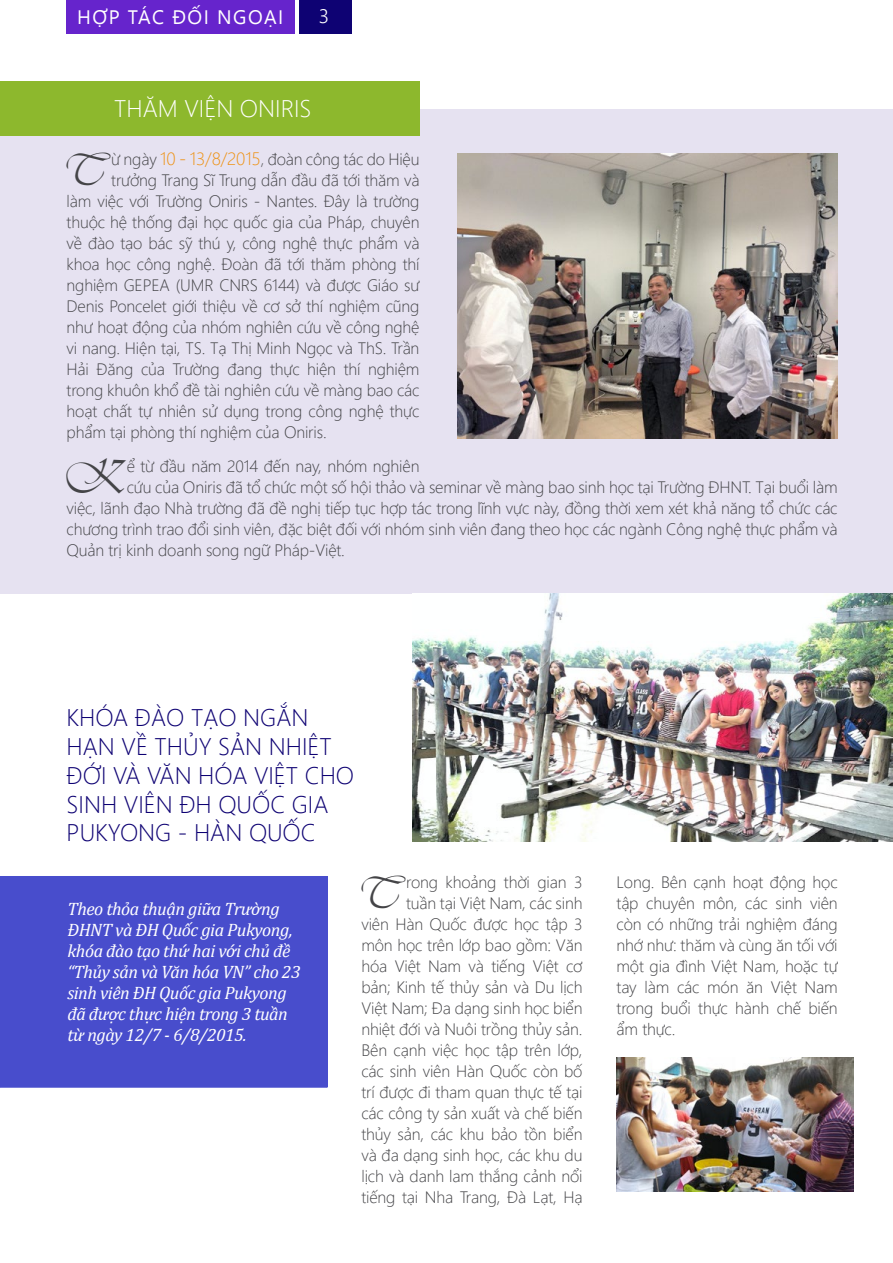
<style>
.page{position:relative;width:893px;height:1263px;background:#fff}
.page>*{position:absolute;margin:0;border:0;box-sizing:border-box;transform-origin:0 0}
.t1{font:44.55px "Vivienne Plain";color:#444447}
.t2{font:300 24px/28.8px "Segoe UI";color:#0e0273}
.t3{font:300 24px "Segoe UI";color:#fff}
.t4{font:19.5px "Segoe UI";letter-spacing:.075em;color:#fff}
.t5{font:300 19.5px "Segoe UI";color:#fff}
.t6{font:italic 18px/21px "Cambria";letter-spacing:-.025em;color:#fff}
.t7{font:300 16.5px/21px "Segoe UI";letter-spacing:-.01em;color:#444447;text-align:right}
.s1{font-size:18px;color:#ee9112}
.s2{color:#57585b}
</style>
<div class="page">
<div style="left:0;top:109px;width:893px;height:484px;background:#e6e2f1"></div>
<img style="left:457px;top:153px;width:381px;height:11px">
<img style="left:412px;top:593px;width:481px;height:249px">
<div style="left:0;top:82px;width:420px;height:54px;background:#8db82d"></div>
<img style="left:457px;top:164px;width:381px;height:275px">
<div style="left:0;top:876px;width:327px;height:211px;background:#484dcc"></div>
<div style="left:299px;top:0;width:52px;height:33px;background:#0e0273"></div>
<div style="left:67px;top:0;width:228px;height:33px;background:#6624cc"></div>
<img style="left:617px;top:1058px;width:236px;height:133px">
<p class="t4" style="left:77px;top:3px;width:208px">HỢP TÁC ĐỐI NGOẠI</p>
<p class="t5" style="left:319px;top:1px;width:12px">3</p>
<h2 class="t3" style="left:114px;top:91px;width:199px">THĂM VIỆN ONIRIS</h2>
<h1 class="t1" style="left:68px;top:137px;width:38px">T</h1>
<p class="t7" style="left:111px;top:148px;width:310px">ừ ngày <span class="s1">10 - 13/8/2015</span><span class="s2">,</span> đoàn công tác do Hiệu</p>
<p class="t7" style="left:111px;top:169px;width:310px">trưởng Trang Sĩ Trung dẫn đầu đã tới thăm và</p>
<p class="t7" style="left:67px;top:190px;width:354px">làm việc với Trường Oniris - Nantes. Đây là trường</p>
<p class="t7" style="left:67px;top:211px;width:354px">thuộc hệ thống đại học quốc gia của Pháp, chuyên</p>
<p class="t7" style="left:67px;top:232px;width:354px">về đào tạo bác sỹ thú y, công nghệ thực phẩm và</p>
<p class="t7" style="left:67px;top:253px;width:354px">khoa học công nghệ. Đoàn đã tới thăm phòng thí</p>
<p class="t7" style="left:67px;top:274px;width:354px">nghiệm GEPEA (UMR CNRS 6144) và được Giáo sư</p>
<p class="t7" style="left:67px;top:295px;width:354px">Denis Poncelet giới thiệu về cơ sở thí nghiệm cũng</p>
<p class="t7" style="left:67px;top:316px;width:354px">như hoạt động của nhóm nghiên cứu về công nghệ</p>
<p class="t7" style="left:67px;top:337px;width:354px">vi nang. Hiện tại, TS. Tạ Thị Minh Ngọc và ThS. Trần</p>
<p class="t7" style="left:67px;top:358px;width:354px">Hải Đăng của Trường đang thực hiện thí nghiệm</p>
<p class="t7" style="left:67px;top:379px;width:354px">trong khuôn khổ đề tài nghiên cứu về màng bao các</p>
<p class="t7" style="left:67px;top:400px;width:354px">hoạt chất tự nhiên sử dụng trong công nghệ thực</p>
<p class="t7" style="left:67px;top:421px;width:262px">phẩm tại phòng thí nghiệm của Oniris.</p>
<h1 class="t1" style="left:70px;top:444px;width:56px">K</h1>
<p class="t7" style="left:127px;top:455px;width:294px">ể từ đầu năm 2014 đến nay, nhóm nghiên</p>
<p class="t7" style="left:127px;top:476px;width:712px">cứu của Oniris đã tổ chức một số hội thảo và seminar về màng bao sinh học tại Trường ĐHNT. Tại buổi làm</p>
<p class="t7" style="left:67px;top:497px;width:772px">việc, lãnh đạo Nhà trường đã đề nghị tiếp tục hợp tác trong lĩnh vực này, đồng thời xem xét khả năng tổ chức các</p>
<p class="t7" style="left:67px;top:518px;width:772px">chương trình trao đổi sinh viên, đặc biệt đối với nhóm sinh viên đang theo học các ngành Công nghệ thực phẩm và</p>
<p class="t7" style="left:67px;top:539px;width:280px">Quản trị kinh doanh song ngữ Pháp-Việt.</p>
<h2 class="t2" style="left:67px;top:702px;width:289px">KHÓA ĐÀO TẠO NGẮN<br>HẠN VỀ THỦY SẢN NHIỆT<br>ĐỚI VÀ VĂN HÓA VIỆT CHO<br>SINH VIÊN ĐH QUỐC GIA<br>PUKYONG - HÀN QUỐC</h2>
<p class="t6" style="left:67px;top:898px;width:235px">Theo thỏa thuận giữa Trường<br>ĐHNT và ĐH Quốc gia Pukyong, khóa đào tạo thứ hai với chủ đề “Thủy sản và Văn hóa VN” cho 23 sinh viên ĐH Quốc gia Pukyong đã được thực hiện trong 3 tuần từ ngày 12/7 - 6/8/2015.</p>
<p class="t7" style="left:361px;top:871px;width:223px">rong khoảng thời gian 3<br>tuần tại Việt Nam, các sinh<br>viên Hàn Quốc được học tập 3 môn học trên lớp bao gồm: Văn hóa Việt Nam và tiếng Việt cơ bản; Kinh tế thủy sản và Du lịch<br>Việt Nam; Đa dạng sinh học biển nhiệt đới và Nuôi trồng thủy sản.<br>Bên cạnh việc học tập trên lớp, các sinh viên Hàn Quốc còn bố trí được đi tham quan thực tế tại các công ty sản xuất và chế biến thủy sản, các khu bảo tồn biển và đa dạng sinh học, các khu du lịch và danh lam thắng cảnh nổi tiếng tại Nha Trang, Đà Lạt, Hạ</p>
<p class="t7" style="left:617px;top:871px;width:223px;text-align:justify">Long. Bên cạnh hoạt động học tập chuyên môn, các sinh viên còn có những trải nghiệm đáng nhớ như: thăm và cùng ăn tối với một gia đình Việt Nam, hoặc tự tay làm các món ăn Việt Nam trong buổi thực hành chế biến ẩm thực.</p>
<h1 class="t1" style="left:363px;top:860px;width:38px">T</h1>
</div>
